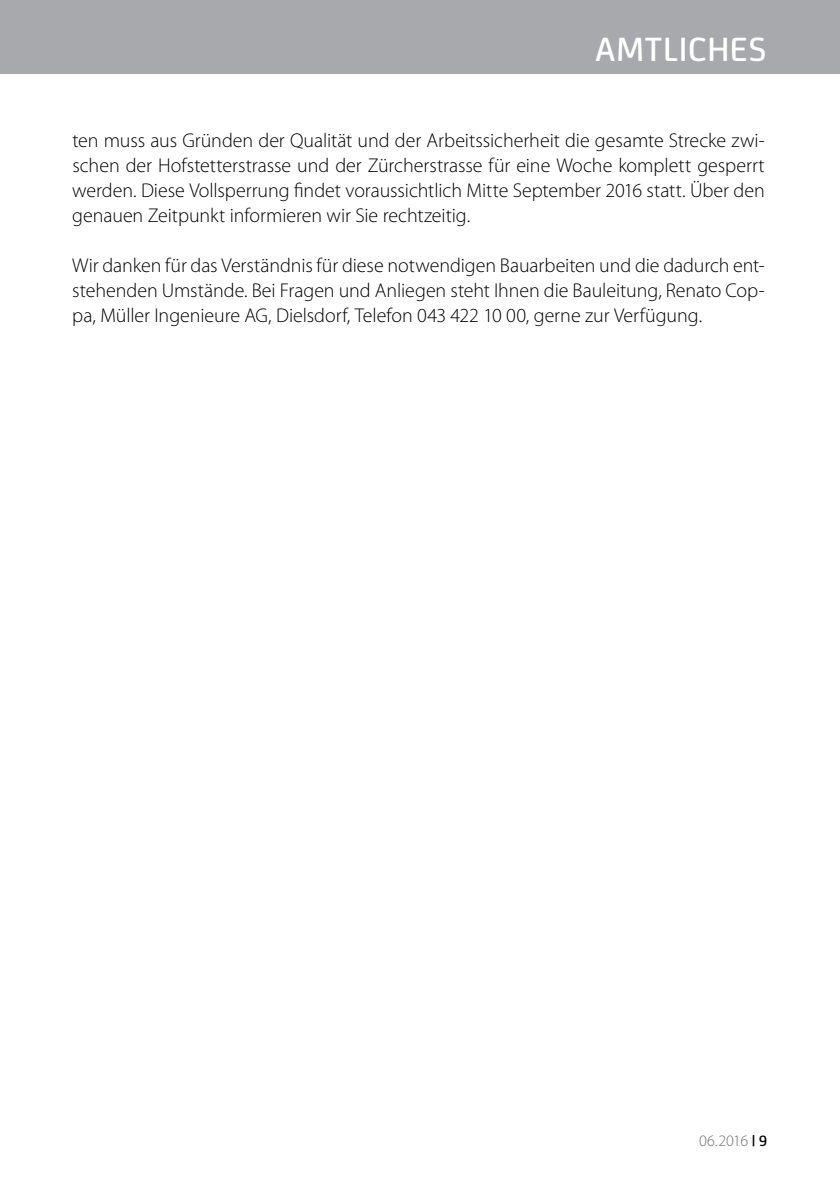
<style>
.page{position:relative;width:840px;height:1191px;background:#fff}
.page>*{position:absolute;margin:0;border:0;box-sizing:border-box;transform-origin:0 0}
.t1{font:500 36px "FS Joey";color:#fff}
.t2{font:300 20px/25px "Myriad Pro";letter-spacing:-.005em;color:#000;text-align:justify}
.t3{font:300 16px "Myriad Pro";letter-spacing:-.025em;color:#6d6e71}
.s1{font-family:"FS Joey";font-weight:500;color:#000}
</style>
<div class="page">
<div style="left:0;top:0;width:839px;height:74px;background:#a7a9ac"></div>
<h1 class="t1" style="left:595px;top:23px;width:20px">AMTLICHES</h1>
<p class="t2" style="left:72px;top:128px;width:693px">ten muss aus Gründen der Qualität und der Arbeitssicherheit die gesamte Strecke zwi&shy;schen der Hofstetterstrasse und der Zürcherstrasse für eine Woche komplett gesperrt werden. Diese Vollsperrung findet voraussichtlich Mitte September 2016 statt. Über den genauen Zeitpunkt informieren wir Sie rechtzeitig.</p>
<p class="t2" style="left:72px;top:253px;width:693px">Wir danken für das Verständnis für diese notwendigen Bauarbeiten und die dadurch ent&shy;stehenden Umstände. Bei Fragen und Anliegen steht I hnen die Bauleitung, Renato Cop&shy;pa, Müller I ngenieure AG, Dielsdorf, Telefon 043 422 10 00, gerne zur Verfügung.</p>
<p class="t3" style="left:698px;top:1131px;width:70px">06.2016 <span class="s1">| 9</span></p>
</div>
